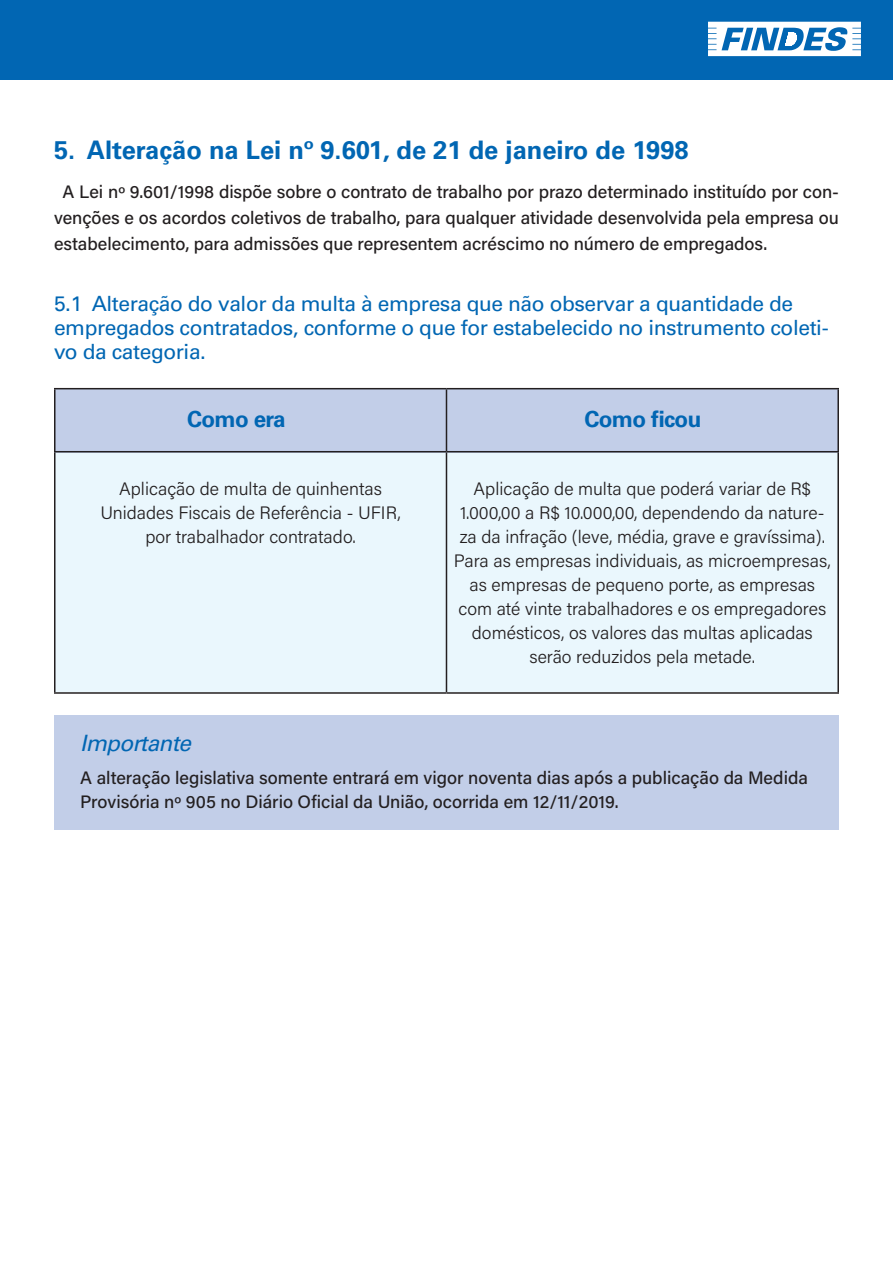
<style>
.page{position:relative;width:893px;height:1263px;background:#fff}
.page>*{position:absolute;margin:0;border:0;box-sizing:border-box;transform-origin:0 0}
.t1{font:700 25.5px "Univers LT Std";color:#0166b3}
.t2{font:700 22.5px "Univers LT Std";letter-spacing:-.03em;color:#0166b3}
.t3{font:italic 22.5px "Univers LT Std";letter-spacing:-.03em;color:#0166b3}
.t4{font:21px/24px "Univers LT Std";letter-spacing:-.02em;color:#0166b3}
.t5{font:300 18px/24px "Acumin Pro";color:#231f20;text-align:center}
.t6{font:500 18px/25.5px "Acumin Pro";color:#231f20}
</style>
<div class="page">
<div style="left:0;top:0;width:893px;height:80px;background:#0166b3"></div>
<svg style="left:708px;top:22px;width:153px;height:34px"></svg>
<div style="left:54px;top:715px;width:785px;height:114px;background:#c2cee8"></div>
<div style="left:54px;top:452px;width:785px;height:240px;background:#eaf7fd"></div>
<div style="left:54px;top:388px;width:785px;height:64px;background:#c2cee8"></div>
<hr style="left:54px;top:388px;width:392px;height:1px;background:#231f20">
<hr style="left:54px;top:389px;width:2px;height:62px;background:#231f20">
<hr style="left:446px;top:388px;width:393px;height:1px;background:#231f20">
<hr style="left:446px;top:389px;width:1px;height:62px;background:#231f20">
<hr style="left:837px;top:389px;width:2px;height:62px;background:#231f20">
<hr style="left:54px;top:451px;width:392px;height:1px;background:#231f20">
<hr style="left:54px;top:452px;width:2px;height:240px;background:#231f20">
<hr style="left:446px;top:451px;width:393px;height:1px;background:#231f20">
<hr style="left:446px;top:452px;width:1px;height:240px;background:#231f20">
<hr style="left:837px;top:452px;width:2px;height:240px;background:#231f20">
<hr style="left:54px;top:692px;width:392px;height:2px;background:#231f20">
<hr style="left:446px;top:692px;width:393px;height:2px;background:#231f20">
<h1 class="t1" style="left:54px;top:135px;width:636px">5. Alteração na Lei nº 9.601, de 21 de janeiro de 1998</h1>
<p class="t6" style="left:54px;top:179px;width:786px;text-align:justify;text-indent:8px">A Lei nº 9.601/1998 dispõe sobre o contrato de trabalho por prazo determinado instituído por con&shy;venções e os acordos coletivos de trabalho, para qualquer atividade desenvolvida pela empresa ou estabelecimento, para admissões que representem acréscimo no número de empregados.</p>
<p class="t4" style="left:54px;top:291px;width:776px">5.1 Alteração do valor da multa à empresa que não observar a quantidade de empregados contratados, conforme o que for estabelecido no instrumento coleti&shy;vo da categoria.</p>
<p class="t2" style="left:187px;top:406px;width:100px">Como era</p>
<p class="t2" style="left:584px;top:406px;width:119px">Como ficou</p>
<p class="t5" style="left:100px;top:476px;width:302px">Aplicação de multa de quinhentas<br>Unidades Fiscais de Referência - UFIR, por trabalhador contratado.</p>
<p class="t5" style="left:454px;top:476px;width:378px">Aplicação de multa que poderá variar de R$ 1.000,00 a R$ 10.000,00, dependendo da nature&shy;za da infração (leve, média, grave e gravíssima).<br>Para as empresas individuais, as microempresas, as empresas de pequeno porte, as empresas com até vinte trabalhadores e os empregadores domésticos, os valores das multas aplicadas serão reduzidos pela metade.</p>
<p class="t3" style="left:80px;top:730px;width:112px">Importante</p>
<p class="t6" style="left:80px;top:764px;width:729px;line-height:24px">A alteração legislativa somente entrará em vigor noventa dias após a publicação da Medida<br>Provisória nº 905 no Diário Oficial da União, ocorrida em 12/11/2019.</p>
</div>
